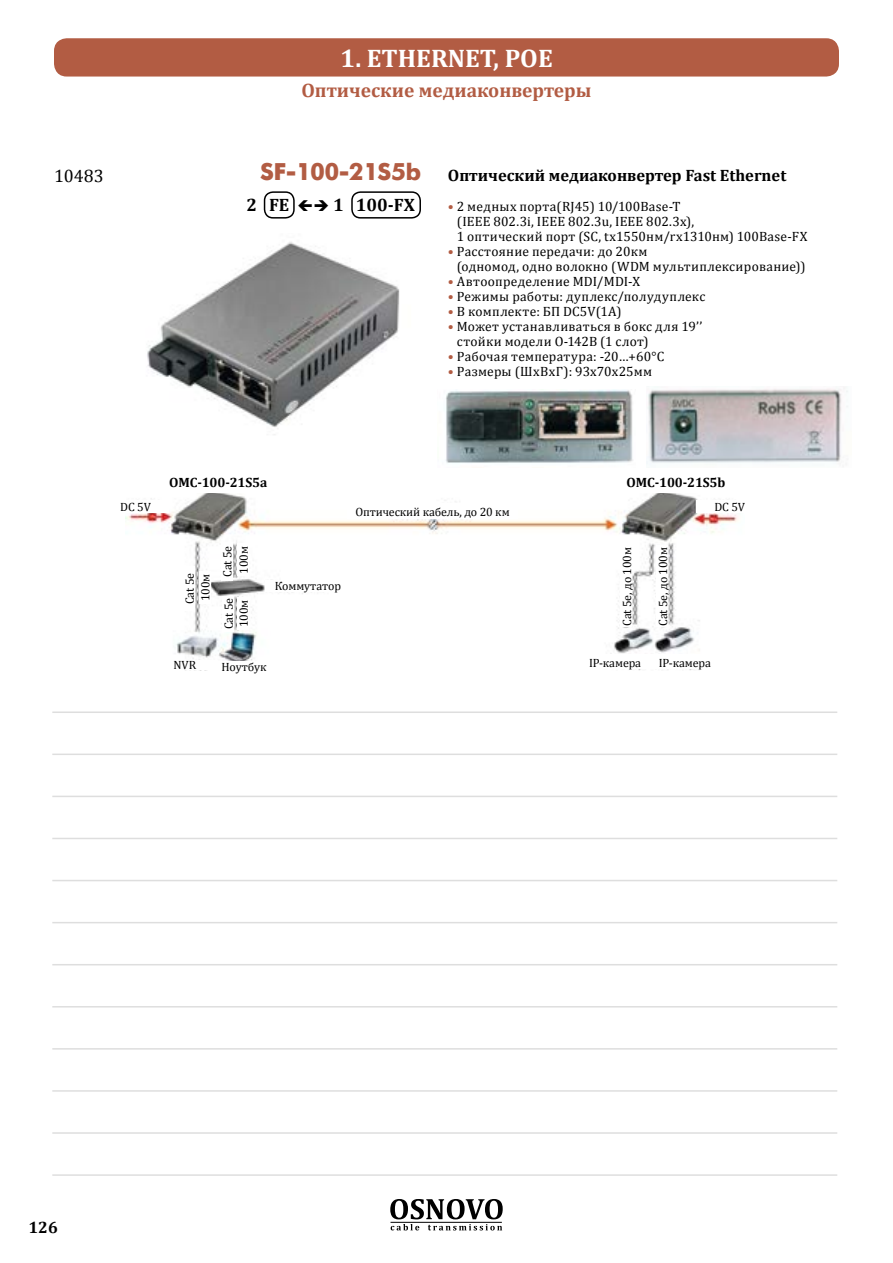
<style>
.page{position:relative;width:893px;height:1263px;background:#fff}
.page>*{position:absolute;margin:0;border:0;box-sizing:border-box;transform-origin:0 0}
.t1{font:700 25.5px "Cambria";color:#fff}
.t2{font:24px "Futuris XCTT";color:#b25c43}
.t3{font:700 19.5px "Cambria";color:#b25c43}
.t4{font:700 18px "Cambria";color:#000}
.t5{font:18px "Cambria";color:#000}
.t6{font:700 16.5px "Cambria";color:#000}
.t7{font:13.5px/15px "Cambria";letter-spacing:.015em;color:#000}
.t8{font:700 13.5px "Cambria";letter-spacing:-.01em;color:#000}
.t9{font:12px "Cambria";letter-spacing:-.01em;color:#000}
.s1{color:#b25c43}
</style>
<div class="page">
<div style="left:54px;top:38px;width:785px;height:39px;background:#b25c43;border-radius:13px"></div>
<div style="left:351px;top:191px;width:70px;height:28px;border:2px solid #000;border-radius:9px"></div>
<div style="left:264px;top:191px;width:31px;height:28px;border:2px solid #000;border-radius:9px"></div>
<img style="left:445px;top:389px;width:188px;height:74px">
<img style="left:647px;top:388px;width:201px;height:76px">
<img style="left:147px;top:242px;width:253px;height:193px">
<img style="left:125px;top:493px;width:613px;height:178px">
<div style="left:579px;top:654px;width:72px;height:15px;background:#fff"></div>
<div style="left:649px;top:654px;width:72px;height:15px;background:#fff"></div>
<div style="left:696px;top:500px;width:67px;height:13px;background:#fff"></div>
<div style="left:102px;top:500px;width:67px;height:13px;background:#fff"></div>
<div style="left:199px;top:571px;width:12px;height:33px;background:#fff"></div>
<div style="left:237px;top:543px;width:12px;height:33px;background:#fff"></div>
<div style="left:237px;top:597px;width:12px;height:33px;background:#fff"></div>
<div style="left:184px;top:566px;width:11px;height:45px;background:#fff"></div>
<div style="left:221px;top:542px;width:11px;height:38px;background:#fff"></div>
<div style="left:223px;top:596px;width:11px;height:35px;background:#fff"></div>
<div style="left:621px;top:546px;width:11px;height:81px;background:#fff"></div>
<div style="left:657px;top:546px;width:11px;height:81px;background:#fff"></div>
<div style="left:347px;top:504px;width:171px;height:15px;background:#fff"></div>
<div style="left:211px;top:662px;width:66px;height:9px;background:#fff"></div>
<div style="left:265px;top:580px;width:86px;height:11px;background:#fff"></div>
<div style="left:151px;top:660px;width:67px;height:9px;background:#fff"></div>
<hr style="left:52px;top:711px;width:785px;height:2px;background:#dedede">
<hr style="left:52px;top:753px;width:785px;height:2px;background:#dedede">
<hr style="left:52px;top:796px;width:785px;height:1px;background:#dedede">
<hr style="left:52px;top:838px;width:785px;height:1px;background:#dedede">
<hr style="left:52px;top:880px;width:785px;height:1px;background:#dedede">
<hr style="left:52px;top:922px;width:785px;height:1px;background:#dedede">
<hr style="left:52px;top:964px;width:785px;height:1px;background:#dedede">
<hr style="left:52px;top:1006px;width:785px;height:1px;background:#dedede">
<hr style="left:52px;top:1048px;width:785px;height:1px;background:#dedede">
<hr style="left:52px;top:1090px;width:785px;height:2px;background:#dedede">
<hr style="left:52px;top:1132px;width:785px;height:2px;background:#dedede">
<hr style="left:52px;top:1174px;width:785px;height:2px;background:#dedede">
<svg style="left:390px;top:1199px;width:113px;height:31px"></svg>
<hr style="left:390px;top:1222px;width:112px;height:1px;background:#000">
<h3 class="t5" style="left:54px;top:165px;width:51px">10483</h3>
<h1 class="t1" style="left:340px;top:40px;width:214px">1. ETHERNET, POE</h1>
<h3 class="t3" style="left:301px;top:76px;width:292px">Оптические медиаконвертеры</h3>
<h2 class="t2" style="left:261px;top:159px;width:162px">SF-100-21S5b</h2>
<h3 class="t4" style="left:246px;top:192px;width:44px">2 FE</h3>
<h3 class="t4" style="left:313px;top:192px;width:103px">➔ 1 100-FX</h3>
<p class="t6" style="left:448px;top:164px;width:340px">Оптический медиаконвертер Fast Ethernet</p>
<p class="t7" style="left:457px;top:199px;width:352px;text-indent:-9px"><span class="s1">•</span> 2 медных порта(RJ45) 10/100Base-T<br>(IEEE 802.3i, IEEE 802.3u, IEEE 802.3x),<br>1 оптический порт (SC, tx1550нм/rx1310нм) 100Base-FX</p>
<p class="t7" style="left:457px;top:244px;width:350px;text-indent:-9px"><span class="s1">•</span> Расстояние передачи: до 20км<br>(одномод, одно волокно (WDM мультиплексирование))</p>
<p class="t7" style="left:448px;top:274px;width:194px"><span class="s1">•</span> Автоопределение MDI/MDI-X</p>
<p class="t7" style="left:448px;top:289px;width:259px"><span class="s1">•</span> Режимы работы: дуплекс/полудуплекс</p>
<p class="t7" style="left:448px;top:304px;width:175px"><span class="s1">•</span> В комплекте: БП DC5V(1A)</p>
<p class="t7" style="left:457px;top:319px;width:247px;text-indent:-9px"><span class="s1">•</span> Может устанавливаться в бокс для 19’’ стойки модели O-142B (1 слот)</p>
<p class="t7" style="left:448px;top:349px;width:218px"><span class="s1">•</span> Рабочая температура: -20…+60°С</p>
<p class="t7" style="left:448px;top:364px;width:206px"><span class="s1">•</span> Размеры (ШхВхГ): 93x70x25мм</p>
<p class="t8" style="left:169px;top:473px;width:100px">ОМС-100-21S5a</p>
<p class="t8" style="left:627px;top:473px;width:100px">ОМС-100-21S5b</p>
<p class="t9" style="left:120px;top:500px;width:32px">DC 5V</p>
<p class="t9" style="left:714px;top:500px;width:32px">DC 5V</p>
<p class="t9" style="left:355px;top:505px;width:156px">Оптический кабель, до 20 км</p>
<p class="t9" style="left:183px;top:604px;width:33px;rotate:-90deg">Cat 5e</p>
<p class="t9" style="left:198px;top:601px;width:29px;rotate:-90deg">100м</p>
<p class="t9" style="left:220px;top:577px;width:33px;rotate:-90deg">Cat 5e</p>
<p class="t9" style="left:222px;top:629px;width:33px;rotate:-90deg">Cat 5e</p>
<p class="t9" style="left:236px;top:574px;width:29px;rotate:-90deg">100м</p>
<p class="t9" style="left:236px;top:627px;width:29px;rotate:-90deg">100м</p>
<p class="t9" style="left:275px;top:579px;width:68px">Коммутатор</p>
<p class="t9" style="left:174px;top:658px;width:24px">NVR</p>
<p class="t9" style="left:222px;top:660px;width:46px">Ноутбук</p>
<p class="t9" style="left:620px;top:626px;width:80px;rotate:-90deg">Cat 5e, до 100м</p>
<p class="t9" style="left:656px;top:626px;width:80px;rotate:-90deg">Cat 5e, до 100м</p>
<p class="t9" style="left:589px;top:655px;width:54px">IP-камера</p>
<p class="t9" style="left:659px;top:655px;width:54px">IP-камера</p>
<p class="t6" style="left:28px;top:1215px;width:31px">126</p>
</div>
